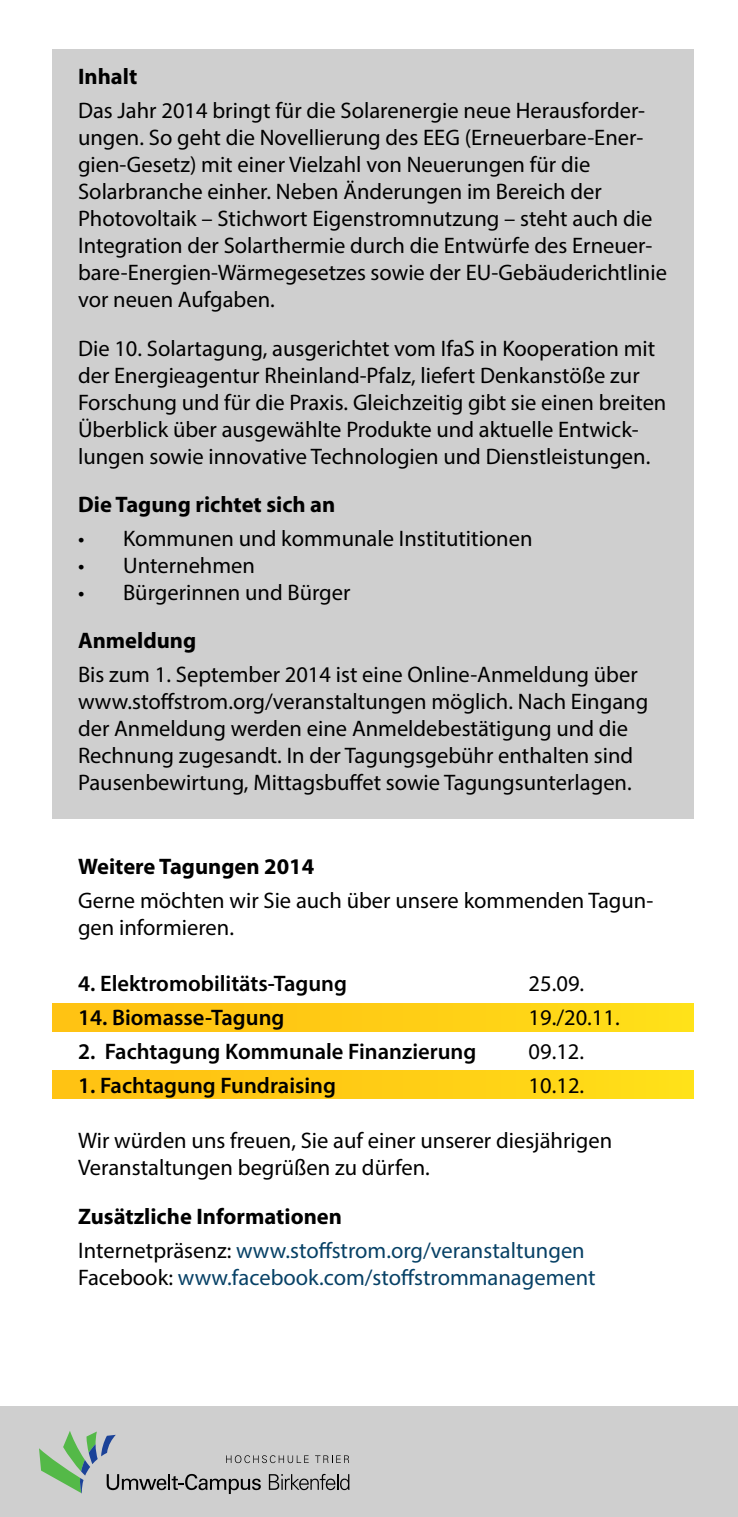
<style>
.page{position:relative;width:738px;height:1517px;background:#fff}
.page>*{position:absolute;margin:0;border:0;box-sizing:border-box;transform-origin:0 0}
.t1{font:22.5px/27px "Myriad Pro";color:#000}
.t2{font:22.5px/34px "Myriad Pro";color:#074166}
.t3{font:600 22.5px "Myriad Pro";color:#000}
.t4{font:700 22.5px "Myriad Pro";color:#000}
.s1{font-weight:700;color:#000}
.s2{color:#000}
</style>
<div class="page">
<div style="left:0;top:1406px;width:737px;height:111px;background:#cfcfcf"></div>
<div style="left:53px;top:1070px;width:640px;height:28px;background:linear-gradient(to right,#ffbe12,#ffde18)"></div>
<div style="left:53px;top:1003px;width:640px;height:28px;background:linear-gradient(to right,#ffbe12,#ffde18)"></div>
<div style="left:53px;top:50px;width:640px;height:769px;background:#cfcfcf"></div>
<svg style="left:39px;top:1431px;width:310px;height:63px"></svg>
<p class="t4" style="left:78px;top:62px;width:61px">Inhalt</p>
<p class="t1" style="left:78px;top:97px;width:590px">Das Jahr 2014 bringt für die Solarenergie neue Herausforder&shy;ungen. So geht die Novellierung des EEG (Erneuerbare-Ener&shy;gien-Gesetz) mit einer Vielzahl von Neuerungen für die Solarbranche einher. Neben Änderungen im Bereich der Photovoltaik – Stichwort Eigenstromnutzung – steht auch die Integration der Solarthermie durch die Entwürfe des Erneuer&shy;bare-Energien-Wärmegesetzes sowie der EU-Gebäuderichtlinie vor neuen Aufgaben.</p>
<p class="t1" style="left:78px;top:334px;width:589px">Die 10. Solartagung, ausgerichtet vom IfaS in Kooperation mit der Energieagentur Rheinland-Pfalz, liefert Denkanstöße zur Forschung und für die Praxis. Gleichzeitig gibt sie einen breiten Überblick über ausgewählte Produkte und aktuelle Entwick&shy;lungen sowie innovative Technologien und Dienstleistungen.</p>
<p class="t4" style="left:78px;top:490px;width:258px">Die Tagung richtet sich an</p>
<p class="t1" style="left:78px;top:524px;width:455px">• Kommunen und kommunale Institutitionen</p>
<p class="t1" style="left:78px;top:551px;width:178px">• Unternehmen</p>
<p class="t1" style="left:78px;top:578px;width:274px">• Bürgerinnen und Bürger</p>
<p class="t4" style="left:78px;top:626px;width:120px">Anmeldung</p>
<p class="t1" style="left:78px;top:661px;width:571px">Bis zum 1. September 2014 ist eine Online-Anmeldung über www.stoffstrom.org/veranstaltungen möglich. Nach Eingang der Anmeldung werden eine Anmeldebestätigung und die Rechnung zugesandt. In der Tagungsgebühr enthalten sind Pausenbewirtung, Mittagsbuffet sowie Tagungsunterlagen.</p>
<p class="t4" style="left:78px;top:852px;width:237px">Weitere Tagungen 2014</p>
<p class="t1" style="left:78px;top:887px;width:576px">Gerne möchten wir Sie auch über unsere kommenden Tagun&shy;gen informieren.</p>
<p class="t3" style="left:78px;top:969px;width:270px">4. Elektromobilitäts-Tagung</p>
<p class="t1" style="left:528px;top:969px;width:57px">25.09.</p>
<p class="t3" style="left:78px;top:1003px;width:208px">14. Biomasse-Tagung</p>
<p class="t1" style="left:528px;top:1003px;width:92px">19./20.11.</p>
<p class="t3" style="left:78px;top:1037px;width:399px">2. Fachtagung Kommunale Finanzierung</p>
<p class="t1" style="left:528px;top:1037px;width:57px">09.12.</p>
<p class="t3" style="left:78px;top:1071px;width:259px">1. Fachtagung Fundraising</p>
<p class="t1" style="left:528px;top:1071px;width:57px">10.12.</p>
<p class="t1" style="left:78px;top:1127px;width:535px">Wir würden uns freuen, Sie auf einer unserer diesjährigen<br>Veranstaltungen begrüßen zu dürfen.</p>
<p class="t2" style="left:78px;top:1198px;width:508px"><span class="s1">Zusätzliche Informationen<br></span><span class="s2">Internetpräsenz:</span> www.stoffstrom.org/veranstaltungen</p>
<p class="t2" style="left:78px;top:1259px;width:518px"><span class="s2">Facebook:</span> www.facebook.com/stoffstrommanagement</p>
</div>
